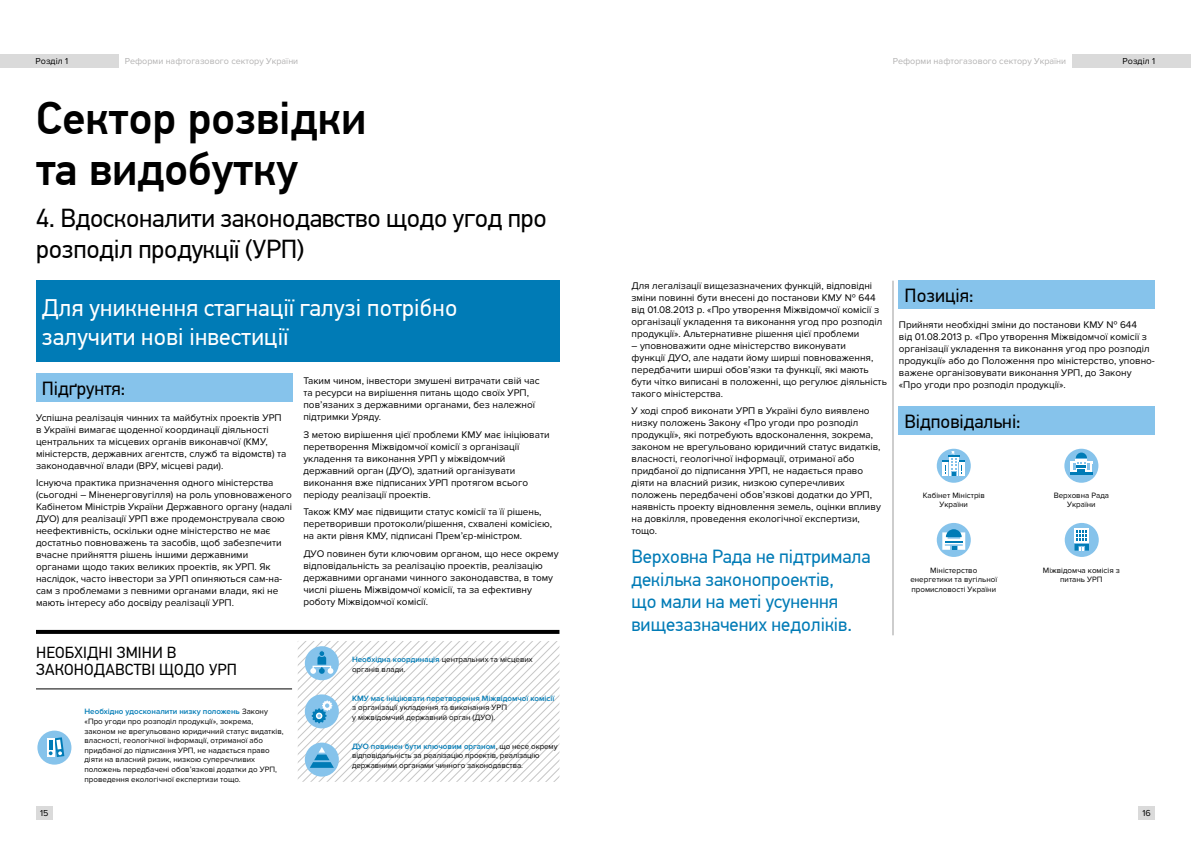
<style>
.page{position:relative;width:1191px;height:842px;background:#fff}
.page>*{position:absolute;margin:0;border:0;box-sizing:border-box;transform-origin:0 0}
.t1{font:500 46px/51px "PF Din Text Pro";color:#000}
.t2{font:26px/31px "PF Din Text Pro";letter-spacing:-.01em;color:#000}
.t3{font:24px/28.8px "PF Din Text Pro";letter-spacing:.01em;color:#fff}
.t4{font:19px/22.8px "PF Din Text Pro";color:#007bb6}
.t5{font:19px "PF Din Text Pro";color:#000}
.t6{font:16px/17px "PF Din Text Pro";letter-spacing:.01em;color:#000}
.t7{font:10px/12px "Proxima Nova";color:#000}
.t8{font:9px "Proxima Nova";color:#b3b2b2}
.t9{font:9px "Proxima Nova";color:#000}
.t10{font:8px/9.6px "Proxima Nova";color:#000}
.t11{font:600 8px "Proxima Nova";color:#007bb6}
.s1{font-weight:600;color:#007bb6}
</style>
<div class="page">
<div style="left:36px;top:806px;width:16px;height:13px;background:#dadada"></div>
<div style="left:1138px;top:806px;width:17px;height:13px;background:#dadada"></div>
<div style="left:0;top:54px;width:119px;height:13px;background:#dadada"></div>
<div style="left:1071px;top:54px;width:120px;height:13px;background:#dadada"></div>
<svg style="left:36px;top:630px;width:523px;height:4px;fill:#000"></svg>
<svg style="left:298px;top:641px;width:261px;height:141px"></svg>
<div style="left:37px;top:731px;width:34px;height:34px;background:#86c3eb;border-radius:50%"></div>
<div style="left:47px;top:738px;width:7px;height:19px;background:#fff"></div>
<svg style="left:49px;top:737px;width:15px;height:20px"></svg>
<div style="left:36px;top:373px;width:256px;height:29px;background:#86c3eb"></div>
<div style="left:36px;top:281px;width:523px;height:81px;background:#007bb6"></div>
<hr style="left:36px;top:688px;width:256px;height:1px;background:#000">
<svg style="left:936px;top:449px;width:34px;height:34px"></svg>
<svg style="left:936px;top:523px;width:34px;height:34px"></svg>
<svg style="left:1064px;top:449px;width:34px;height:34px"></svg>
<svg style="left:1064px;top:523px;width:34px;height:34px"></svg>
<div style="left:899px;top:281px;width:256px;height:28px;background:#86c3eb"></div>
<div style="left:899px;top:407px;width:256px;height:28px;background:#86c3eb"></div>
<hr style="left:892px;top:281px;width:1px;height:354px;background:#9d9d9c">
<p class="t9" style="left:36px;top:56px;width:34px">Розділ 1</p>
<p class="t8" style="left:125px;top:56px;width:175px">Реформи нафтогазового сектору України</p>
<p class="t8" style="left:892px;top:56px;width:175px">Реформи нафтогазового сектору України</p>
<p class="t9" style="left:1122px;top:56px;width:34px">Розділ 1</p>
<h1 class="t1" style="left:36px;top:94px;width:332px">Сектор розвідки та видобутку</h1>
<h2 class="t2" style="left:36px;top:203px;width:512px">4. Вдосконалити законодавство щодо угод про розподіл продукції (УРП)</h2>
<h3 class="t3" style="left:42px;top:294px;width:417px">Для уникнення стагнації галузі потрібно залучити нові інвестиції</h3>
<h3 class="t5" style="left:42px;top:377px;width:85px">Підґрунтя:</h3>
<p class="t7" style="left:36px;top:411px;width:252px">Успішна реалізація чинних та майбутніх проектів УРП в Україні вимагає щоденної координації діяльності центральних та місцевих органів виконавчої (КМУ, міністерств, державних агентств, служб та відомств) та законодавчної влади (ВРУ, місцеві ради).</p>
<p class="t7" style="left:36px;top:477px;width:257px">Існуюча практика призначення одного міністерства (сьогодні – Міненерговугілля) на роль уповноваженого Кабінетом Міністрів України Державного органу (надалі ДУО) для реалізації УРП вже продемонструвала свою неефективність, оскільки одне міністерство не має достатньо повноважень та засобів, щоб забезпечити вчасне прийняття рішень іншими державними органами щодо таких великих проектів, як УРП. Як наслідок, часто інвестори за УРП опиняються сам-на&shy;сам з проблемами з певними органами влади, які не мають інтересу або досвіду реалізації УРП.</p>
<p class="t7" style="left:303px;top:375px;width:238px">Таким чином, інвестори змушені витрачати свій час та ресурси на вирішення питань щодо своїх УРП, пов’язаних з державними органами, без належної підтримки Уряду.</p>
<p class="t7" style="left:303px;top:428px;width:248px">З метою вирішення цієї проблеми КМУ має ініціювати перетворення Міжвідомчої комісії з організації укладення та виконання УРП у міжвідомчий державний орган (ДУО), здатний організувати виконання вже підписаних УРП протягом всього періоду реалізації проектів.</p>
<p class="t7" style="left:303px;top:506px;width:250px">Також КМУ має підвищити статус комісії та її рішень, перетворивши протоколи/рішення, схвалені комісією, на акти рівня КМУ, підписані Прем’єр-міністром.</p>
<p class="t7" style="left:303px;top:548px;width:257px">ДУО повинен бути ключовим органом, що несе окрему відповідальність за реалізацію проектів, реалізацію державними органами чинного законодавства, в тому числі рішень Міжвідомчої комісії, та за ефективну роботу Міжвідомчої комісії.</p>
<h3 class="t6" style="left:36px;top:644px;width:203px">НЕОБХІДНІ ЗМІНИ В<br>ЗАКОНОДАВСТВІ ЩОДО УРП</h3>
<p class="t10" style="left:84px;top:707px;width:201px"><span class="s1">Необхідно удосконалити низку положень</span> Закону «Про угоди про розподіл продукції», зокрема, законом не врегульовано юридичний статус видатків, власності, геологічної інформації, отриманої або придбаної до підписання УРП, не надається право діяти на власний ризик, низкою суперечливих положень передбачені обов’язкові додатки до УРП, проведення екологічної експертизи тощо.</p>
<p class="t10" style="left:352px;top:655px;width:182px"><span class="s1">Необхідна координація</span> центральних та місцевих органів влади.</p>
<p class="t11" style="left:352px;top:694px;width:204px">КМУ має ініціювати перетворення Міжвідомчої комісії</p>
<p class="t10" style="left:352px;top:703px;width:156px">з організації укладення та виконання УРП у міжвідомчий державний орган (ДУО).</p>
<p class="t10" style="left:352px;top:741px;width:207px"><span class="s1">ДУО повинен бути ключовим органом</span>, що несе окрему відповідальність за реалізацію проектів, реалізацію державними органами чинного законодавства.</p>
<p class="t7" style="left:631px;top:279px;width:252px">Для легалізації вищезазначених функцій, відповідні зміни повинні бути внесені до постанови КМУ № 644 від 01.08.2013 р. «Про утворення Міжвідомчої комісії з організації укладення та виконання угод про розподіл продукції». Альтернативне рішення цієї проблеми</p>
<p class="t7" style="left:631px;top:339px;width:257px">– уповноважити одне міністерство виконувати<br>функції ДУО, але надати йому ширші повноваження, передбачити ширші обов’язки та функції, які мають бути чітко виписані в положенні, що регулює діяльність такого міністерства.</p>
<p class="t7" style="left:631px;top:405px;width:251px">У ході спроб виконати УРП в Україні було виявлено низку положень Закону «Про угоди про розподіл продукції», які потребують вдосконалення, зокрема, законом не врегульовано юридичний статус видатків, власності, геологічної інформації, отриманої або придбаної до підписання УРП, не надається право діяти на власний ризик, низкою суперечливих положень передбачені обов’язкові додатки до УРП, наявність проекту відновлення земель, оцінки впливу на довкілля, проведення екологічної експертизи, тощо.</p>
<h3 class="t4" style="left:631px;top:545px;width:241px">Верховна Рада не підтримала декілька законопроектів,<br>що мали на меті усунення вищезазначених недоліків.</h3>
<h3 class="t5" style="left:904px;top:284px;width:71px">Позиція:</h3>
<p class="t7" style="left:899px;top:319px;width:257px">Прийняти необхідні зміни до постанови КМУ № 644<br>від 01.08.2013 р. «Про утворення Міжвідомчої комісії з організації укладення та виконання угод про розподіл продукції» або до Положення про міністерство, уповно&shy;важене організовувати виконання УРП, до Закону «Про угоди про розподіл продукції».</p>
<h3 class="t5" style="left:904px;top:410px;width:118px">Відповідальні:</h3>
<p class="t10" style="left:922px;top:490px;width:64px;text-align:center">Кабінет Міністрів<br>України</p>
<p class="t10" style="left:1053px;top:490px;width:57px;text-align:center">Верховна Рада<br>України</p>
<p class="t10" style="left:910px;top:565px;width:88px;text-align:center">Міністерство енергетики та вугільної промисловості України</p>
<p class="t10" style="left:1043px;top:565px;width:78px;text-align:center">Міжвідомча комісія з питань УРП</p>
<p class="t9" style="left:40px;top:808px;width:10px">15</p>
<p class="t9" style="left:1142px;top:808px;width:10px">16</p>
</div>
